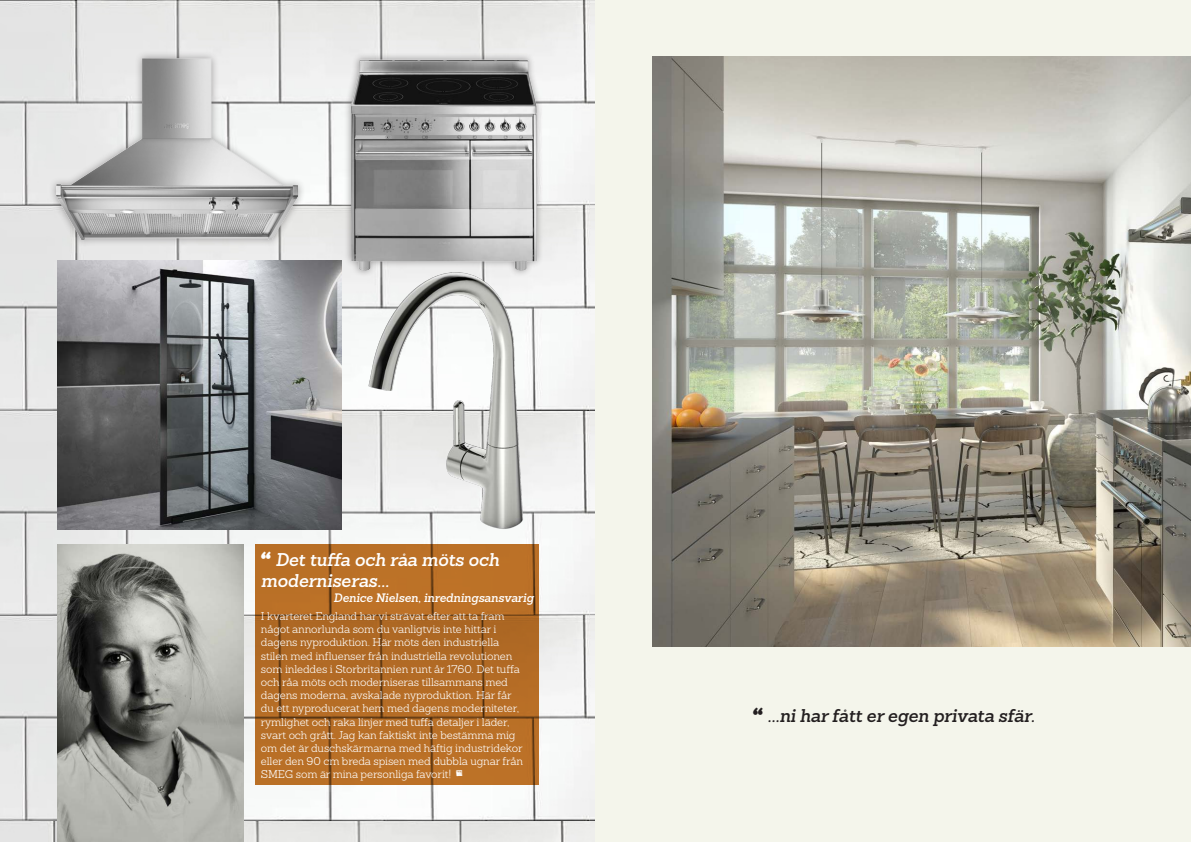
<style>
.page{position:relative;width:1191px;height:842px;background:#fff}
.page>*{position:absolute;margin:0;border:0;box-sizing:border-box;transform-origin:0 0}
.t1{font:italic 600 18px/21.6px "Sanchez";letter-spacing:-.01em;color:#fff}
.t2{font:italic 600 18px "Sanchez";letter-spacing:-.01em;color:#231f20}
.t3{font:italic 600 12px "Sanchez";letter-spacing:-.01em;color:#fff}
.t4{font:300 11px/13.2px "Sanchez";letter-spacing:-.01em;color:#fff}
.s1{font-family:"Lulo Clean One";font-weight:700;font-style:normal}
.s2{font-family:"Jolly Font 2";font-weight:400}
</style>
<div class="page">
<img style="left:0;top:820px;width:595px;height:22px">
<img style="left:0;top:0;width:595px;height:820px">
<svg style="left:256px;top:544px;width:283px;height:241px;background:#b36b25"></svg>
<div style="left:595px;top:0;width:596px;height:842px;background:#f4f5eb"></div>
<img style="left:57px;top:544px;width:186px;height:298px">
<img style="left:57px;top:261px;width:284px;height:268px">
<div style="left:344px;top:53px;width:199px;height:224px;background:#231f20;opacity:.42"></div>
<img style="left:338px;top:59px;width:211px;height:211px">
<img style="left:652px;top:57px;width:539px;height:589px">
<img style="left:353px;top:266px;width:186px;height:263px">
<div style="left:49px;top:51px;width:257px;height:196px;background:#231f20;opacity:.42"></div>
<img style="left:57px;top:54px;width:241px;height:186px">
<p class="t1" style="left:261px;top:548px;width:240px"><span class="s1">“</span>Det tuffa och råa möts och moderniseras...</p>
<p class="t3" style="left:334px;top:589px;width:201px">Denice Nielsen, inredningsansvarig</p>
<p class="t4" style="left:261px;top:609px;width:263px">I kvarteret England har vi strävat efter att ta fram något annorlunda som du vanligtvis inte hittar i dagens nyproduktion. Här möts den industriella stilen med influenser från industriella revolutionen som inleddes i Storbritannien runt år 1760. Det tuffa och råa möts och moderniseras tillsammans med dagens moderna, avskalade nyproduktion. Här får du ett nyproducerat hem med dagens moderniteter, rymlighet och raka linjer med tuffa detaljer i läder, svart och grått. Jag kan faktiskt inte bestämma mig om det är duschskärmarna med häftig industridekor eller den 90 cm breda spisen med dubbla ugnar från SMEG som är mina personliga favorit! <span class="s2">º</span></p>
<p class="t2" style="left:753px;top:703px;width:283px"><span class="s1">“</span>...ni har fått er egen privata sfär.</p>
</div>
